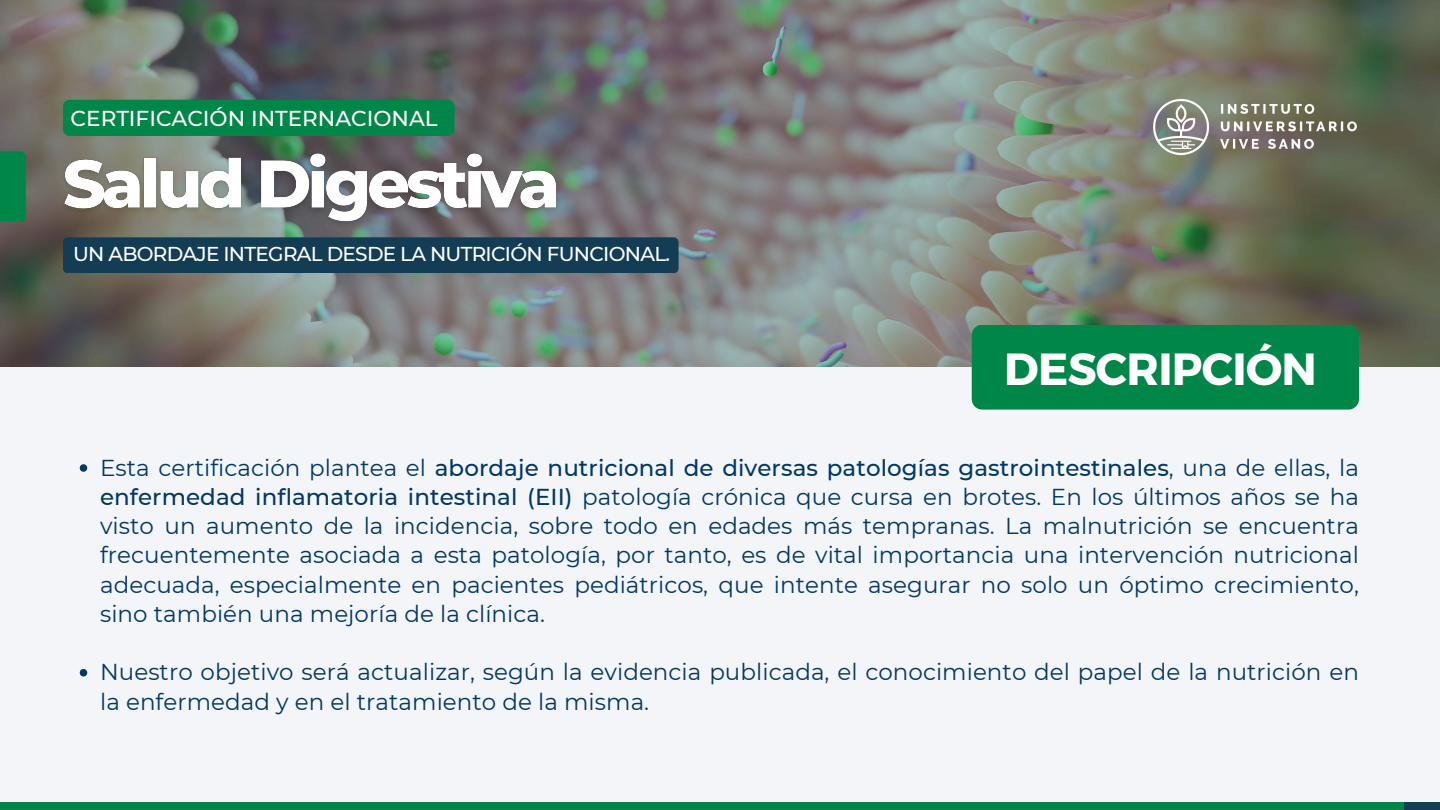
<style>
.page{position:relative;width:1440px;height:810px;background:#fff}
.page>*{position:absolute;margin:0;border:0;box-sizing:border-box;transform-origin:0 0}
.t1{font:700 45px "Montserrat";letter-spacing:-.015em;color:#fff}
.t2{font:23px/29.2px "Montserrat";letter-spacing:.005em;color:#023864;text-align:justify}
.t3{font:500 21.6px "Montserrat";color:#fff}
.t4{font:500 20px "Montserrat";letter-spacing:-.035em;color:#fff}
.s1{font-weight:500}
</style>
<div class="page">
<img style="left:0;top:0;width:1440px;height:367px">
<div style="left:0;top:367px;width:1440px;height:435px;background:#f3f5f9"></div>
<div style="left:0;top:802px;width:1405px;height:8px;background:#008649"></div>
<div style="left:1405px;top:802px;width:35px;height:8px;background:#123d54"></div>
<div style="left:972px;top:325px;width:387px;height:85px;background:#008649;border-radius:11px"></div>
<svg style="left:80px;top:464px;width:7px;height:8px"></svg>
<svg style="left:80px;top:669px;width:7px;height:8px"></svg>
<div style="left:0;top:151px;width:26px;height:71px;background:#008649"></div>
<div style="left:63px;top:100px;width:392px;height:36px;background:#008649;border-radius:7px"></div>
<div style="left:63px;top:237px;width:616px;height:36px;background:#123d54;border-radius:5px"></div>
<img style="left:55px;top:142px;width:512px;height:91px">
<img style="left:1137px;top:81px;width:222px;height:88px">
<p class="t3" style="left:71px;top:105px;width:369px">CERTIFICACIÓN INTERNACIONAL</p>
<h2 class="t4" style="left:73px;top:242px;width:599px">UN ABORDAJE INTEGRAL DESDE LA NUTRICIÓN FUNCIONAL.</h2>
<p class="t1" style="left:1004px;top:340px;width:314px">DESCRIPCIÓN</p>
<h3 class="t2" style="left:100px;top:453px;width:1260px">Esta certificación plantea el <span class="s1">abordaje nutricional de diversas patologías gastrointestinales</span>, una de ellas, la <span class="s1">enfermedad inflamatoria intestinal (EII)</span> patología crónica que cursa en brotes. En los últimos años se ha visto un aumento de la incidencia, sobre todo en edades más tempranas. La malnutrición se encuentra frecuentemente asociada a esta patología, por tanto, es de vital importancia una intervención nutricional adecuada, especialmente en pacientes pediátricos, que intente asegurar no solo un óptimo crecimiento, sino también una mejoría de la clínica.</h3>
<p class="t2" style="left:100px;top:657px;width:1260px">Nuestro objetivo será actualizar, según la evidencia publicada, el conocimiento del papel de la nutrición en la enfermedad y en el tratamiento de la misma.</p>
</div>
